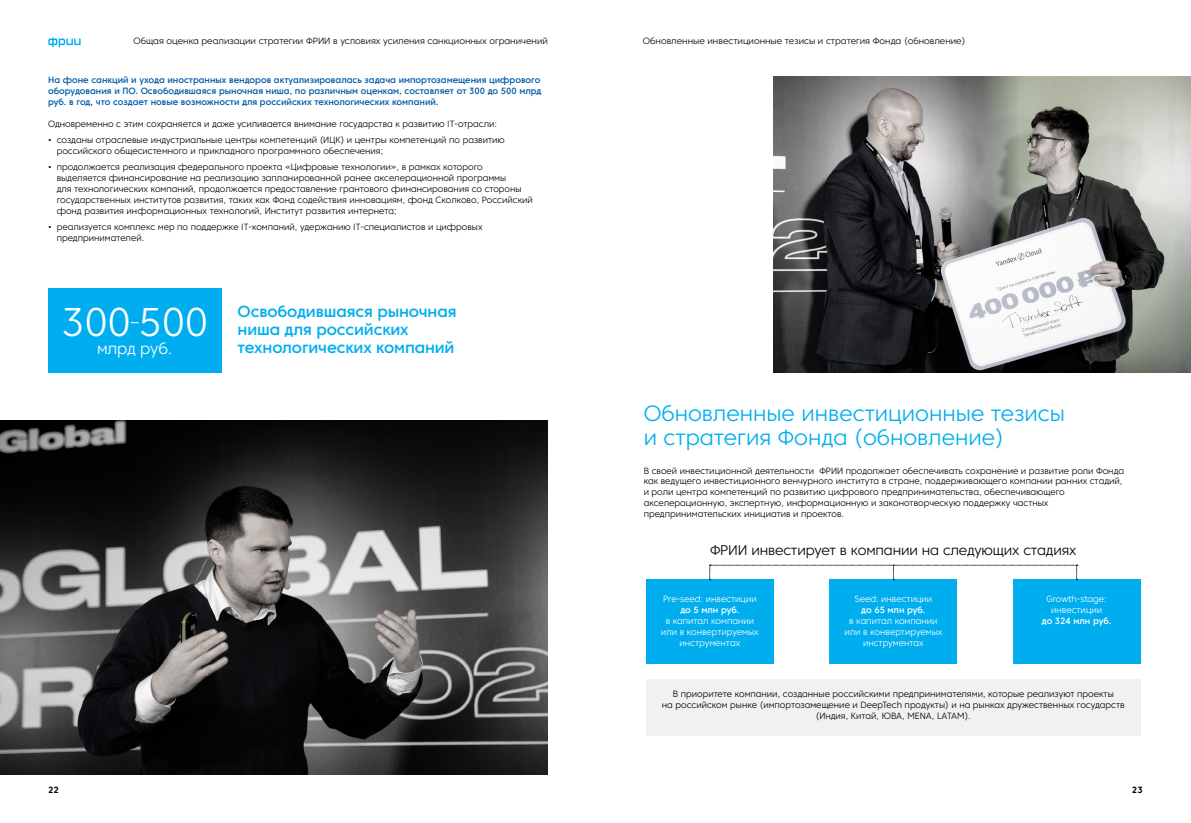
<style>
.page{position:relative;width:1191px;height:823px;background:#fff}
.page>*{position:absolute;margin:0;border:0;box-sizing:border-box;transform-origin:0 0}
.t1{font:300 40px "Core Sans C 35";letter-spacing:-.01em;color:#fff}
.t2{font:300 22px/24px "Core Sans C 35";color:#00aeef}
.t3{font:500 16px/18px "Core Sans C 55";letter-spacing:-.01em;color:#00aeef}
.t4{font:300 16px/26px "Core Sans C 35";color:#fff;text-align:center}
.t5{font:300 14px "Core Sans C 35";letter-spacing:-.015em;color:#000}
.t6{font:300 9px/10.8px "Core Sans C 35";color:#000}
.t7{font:500 9px/10.8px "Core Sans C 55";color:#005baa;text-align:justify}
.t8{font:300 9px/10.8px "Core Sans C 35";color:#fff;text-align:center}
.t9{font:500 9px "Core Sans C 55";color:#fff}
.t10{font:700 9px "Core Sans C 65";color:#000}
</style>
<div class="page">
<img style="left:773px;top:77px;width:418px;height:295px">
<div style="left:48px;top:289px;width:173px;height:84px;background:#00aeef"></div>
<svg style="left:48px;top:37px;width:33px;height:10px"></svg>
<div style="left:646px;top:579px;width:127px;height:84px;background:#00aeef"></div>
<div style="left:646px;top:679px;width:494px;height:56px;background:#f1f1f2"></div>
<div style="left:829px;top:579px;width:128px;height:84px;background:#00aeef"></div>
<div style="left:1013px;top:579px;width:127px;height:84px;background:#00aeef"></div>
<img style="left:0;top:420px;width:547px;height:354px">
<svg style="left:709px;top:564px;width:368px;height:16px"></svg>
<p class="t6" style="left:133px;top:35px;width:180px">Общая оценка реализации стратегии ФРИИ</p>
<p class="t6" style="left:333px;top:35px;width:216px">в условиях усиления санкционных ограничений</p>
<p class="t6" style="left:643px;top:35px;width:324px">Обновленные инвестиционные тезисы и стратегия Фонда (обновление)</p>
<p class="t7" style="left:48px;top:75px;width:495px">На фоне санкций и ухода иностранных вендоров актуализировалась задача импортозамещения цифрового оборудования и ПО. Освободившаяся рыночная ниша, по различным оценкам, составляет от 300 до 500 млрд руб. в год, что создает новые возможности для российских технологических компаний.</p>
<p class="t6" style="left:48px;top:118px;width:450px">Одновременно с этим сохраняется и даже усиливается внимание государства к развитию IТ-отрасли:</p>
<p class="t6" style="left:57px;top:134px;width:449px;text-indent:-9px">• созданы отраслевые индустриальные центры компетенций (ИЦК) и центры компетенций по развитию российского общесистемного и прикладного программного обеспечения;</p>
<p class="t6" style="left:57px;top:161px;width:477px;text-indent:-9px">• продолжается реализация федерального проекта «Цифровые технологии», в рамках которого выделяется финансирование на реализацию запланированной ранее акселерационной программы<br>для технологических компаний, продолжается предоставление грантового финансирования со стороны государственных институтов развития, таких как Фонд содействия инновациям, фонд Сколково, Российский фонд развития информационных технологий, И нститут развития интернета;</p>
<p class="t6" style="left:57px;top:221px;width:427px;text-indent:-9px">• реализуется комплекс мер по поддержке IТ-компаний, удержанию IТ-специалистов и цифровых предпринимателей.</p>
<h1 class="t1" style="left:61px;top:296px;width:148px">300 500</h1>
<h3 class="t4" style="left:97px;top:309px;width:77px">–<br>млрд руб.</h3>
<h3 class="t3" style="left:238px;top:302px;width:220px">Освободившаяся рыночная ниша для российских технологических компаний</h3>
<h2 class="t2" style="left:643px;top:400px;width:423px">Обновленные инвестиционные тезисы и стратегия Фонда (обновление)</h2>
<p class="t6" style="left:643px;top:464px;width:183px">В своей инвестиционной деятельности ФРИИ</p>
<p class="t6" style="left:643px;top:464px;width:482px;text-indent:202px">продолжает обеспечивать сохранение и развитие роли Фонда как ведущего инвестиционного венчурного института в стране, поддерживающего компании ранних стадий, и роли центра компетенций по развитию цифрового предпринимательства, обеспечивающего акселерационную, экспертную, информационную и законотворческую поддержку частных предпринимательских инициатив и проектов.</p>
<h3 class="t5" style="left:710px;top:541px;width:10px">ФРИИ</h3>
<h3 class="t5" style="left:751px;top:541px;width:326px">инвестирует в компании на следующих стадиях</h3>
<p class="t8" style="left:663px;top:593px;width:95px">Pre-seed: инвестиции</p>
<p class="t9" style="left:680px;top:604px;width:61px">до 5 млн руб.</p>
<p class="t8" style="left:661px;top:615px;width:99px">в капитал компании или в конвертируемых инструментах</p>
<p class="t8" style="left:854px;top:593px;width:79px">Seed: инвестиции</p>
<p class="t9" style="left:861px;top:604px;width:66px">до 65 млн руб.</p>
<p class="t8" style="left:844px;top:615px;width:99px">в капитал компании или в конвертируемых инструментах</p>
<p class="t8" style="left:1046px;top:593px;width:62px">Growth-stage: инвестиции</p>
<p class="t9" style="left:1041px;top:614px;width:71px">до 324 млн руб.</p>
<p class="t6" style="left:662px;top:688px;width:464px;text-align:center">В приоритете компании, созданные российскими предпринимателями, которые реализуют проекты<br>на российском рынке (импортозамещение и DeepTech продукты) и на рынках дружественных государств (И ндия, Китай, ЮВА, MENA, LATAM).</p>
<p class="t10" style="left:48px;top:784px;width:12px">22</p>
<p class="t10" style="left:1132px;top:784px;width:12px">23</p>
</div>
